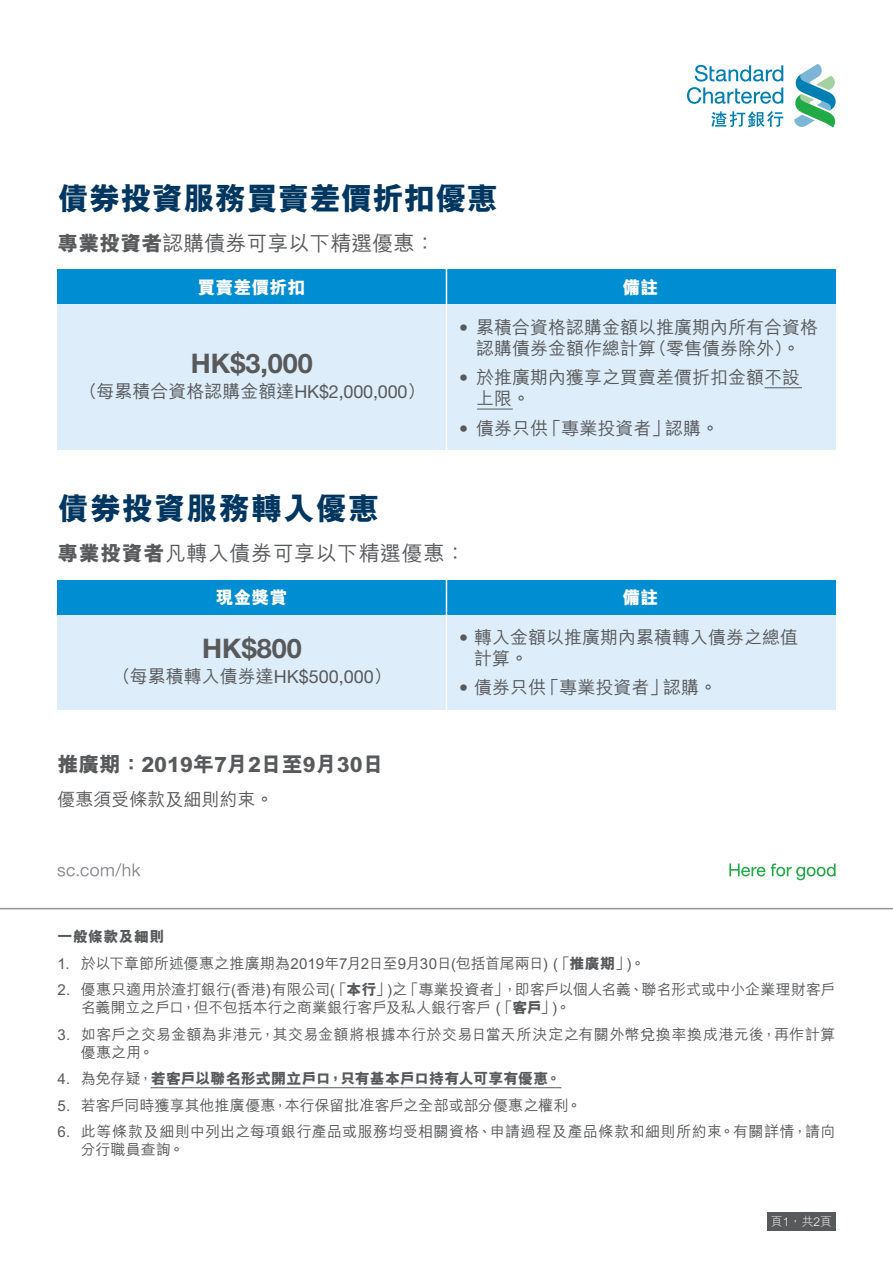
<style>
.page{position:relative;width:893px;height:1263px;background:#fff}
.page>*{position:absolute;margin:0;border:0;box-sizing:border-box;transform-origin:0 0}
.t1{font:800 31.5px "M Hei";color:#003660}
.t2{font:800 31.5px "M Hei";letter-spacing:.025em;color:#003660}
.t3{font:700 27px "Helvetica Neue";color:#58595b}
.t4{font:800 21px "M Hei";color:#58595b}
.t5{font:500 21px "M Hei";letter-spacing:.025em;color:#58595b}
.t6{font:500 21px "M Hei";color:#58595b}
.t7{font:500 18px/21px "M Hei";color:#58595b}
.t8{font:800 18px "M Hei";color:#fff}
.t9{font:500 15px/18px "M Hei";letter-spacing:.005em;color:#58595b}
.t10{font:500 15px/18px "M Hei";letter-spacing:.025em;color:#58595b}
.t11{font:800 15px "M Hei";letter-spacing:.01em;color:#58595b}
.t12{font:300 12px "M Hei";color:#fff}
.s1{font-weight:800}
.s2{font-family:"Helvetica Neue";font-weight:400}
.s3{font-family:"DF Hei Std W5";font-weight:400}
.s4{font-weight:500}
</style>
<div class="page">
<div style="left:767px;top:1212px;width:69px;height:18px;background:#58595b"></div>
<svg style="left:794px;top:64px;width:42px;height:64px"></svg>
<svg style="left:687px;top:65px;width:96px;height:39px"></svg>
<svg style="left:711px;top:111px;width:72px;height:16px"></svg>
<hr style="left:0;top:908px;width:893px;height:1px;background:#939598">
<svg style="left:57px;top:863px;width:84px;height:13px"></svg>
<svg style="left:771px;top:863px;width:65px;height:17px"></svg>
<svg style="left:729px;top:863px;width:36px;height:13px"></svg>
<hr style="left:151px;top:1087px;width:410px;height:1px;background:#58595b">
<div style="left:57px;top:270px;width:779px;height:179px;background:#ddedf9"></div>
<div style="left:57px;top:270px;width:779px;height:34px;background:#008dd1"></div>
<hr style="left:446px;top:265px;width:1px;height:203px;background:#fff">
<hr style="left:477px;top:409px;width:36px;height:1px;background:#58595b">
<hr style="left:765px;top:387px;width:37px;height:1px;background:#58595b">
<div style="left:57px;top:580px;width:779px;height:130px;background:#ddedf9"></div>
<div style="left:57px;top:580px;width:779px;height:34px;background:#008dd1"></div>
<hr style="left:446px;top:576px;width:1px;height:140px;background:#fff">
<h1 class="t1" style="left:57px;top:181px;width:442px">債券投資服務買賣差價折扣優惠</h1>
<h3 class="t6" style="left:57px;top:232px;width:379px"><span class="s1">專業投資者</span>認購債券可享以下精選優惠：</h3>
<p class="t8" style="left:198px;top:277px;width:109px">買賣差價折扣</p>
<p class="t8" style="left:622px;top:277px;width:37px">備註</p>
<h2 class="t3" style="left:191px;top:346px;width:124px">HK$3,000</h2>
<p class="t7" style="left:78px;top:381px;width:348px">（每累積合資格認購金額達<span class="s2">HK$2,000,000</span>）</p>
<h1 class="t2" style="left:57px;top:492px;width:324px">債券投資服務轉入優惠</h1>
<p class="t7" style="left:459px;top:317px;width:361px;text-align:center"><span class="s2">•</span> 累積合資格認購金額以推廣期內所有合資格認購債券金額作總計算（零售債券除外）。</p>
<p class="t7" style="left:476px;top:367px;width:325px;text-indent:-17px"><span class="s2">•</span> 於推廣期內獲享之買賣差價折扣金額不設上限。</p>
<p class="t7" style="left:459px;top:418px;width:261px"><span class="s2">•</span> 債券只供「專業投資者」認購。</p>
<h3 class="t5" style="left:57px;top:543px;width:410px"><span class="s1">專業投資者</span>凡轉入債券可享以下精選優惠：</h3>
<p class="t8" style="left:216px;top:588px;width:73px">現金獎賞</p>
<p class="t8" style="left:622px;top:588px;width:37px">備註</p>
<h2 class="t3" style="left:202px;top:631px;width:101px">HK$800</h2>
<p class="t7" style="left:112px;top:666px;width:282px">（每累積轉入債券達<span class="s2">HK$500,000</span>）</p>
<h3 class="t4" style="left:57px;top:753px;width:328px">推廣期：2019年7月2日至9月30日</h3>
<p class="t7" style="left:57px;top:789px;width:217px">優惠須受條款及細則約束。</p>
<p class="t7" style="left:474px;top:627px;width:325px;text-indent:-15px"><span class="s2">•</span> 轉入金額以推廣期內累積轉入債券之總值計算。</p>
<p class="t7" style="left:459px;top:677px;width:259px"><span class="s2">•</span> 債券只供「專業投資者」認購。</p>
<p class="t11" style="left:57px;top:928px;width:108px">一般條款及細則</p>
<p class="t9" style="left:57px;top:954px;width:589px">1. 於以下章節所述優惠之推廣期為2019年7月2日至9月30日(包括首尾兩日) (「<span class="s1">推廣期</span>」)。</p>
<p class="t9" style="left:81px;top:981px;width:756px;text-indent:-23px">2. 優惠只適用於渣打銀行(香港)有限公司(「<span class="s1">本行</span>」)之「專業投資者」，即客戶以個人名義、聯名形式或中小企業理財客戶名義開立之戶口，但不包括本行之商業銀行客戶及私人銀行客戶 (「<span class="s1">客戶</span>」)。</p>
<p class="t10" style="left:81px;top:1025px;width:756px;text-indent:-23px">3. 如客戶之交易金額為非港元，其交易金額將根據本行於交易日當天所決定之有關外幣<span class="s3">兌</span>換率換成港元後，再作計算優惠之用。</p>
<p class="t11" style="left:57px;top:1070px;width:505px"><span class="s4">4. 為免存疑，</span>若客戶以聯名形式開立戶口，只有基本戶口持有人可享有優惠。</p>
<p class="t9" style="left:57px;top:1096px;width:526px">5. 若客戶同時獲享其他推廣優惠，本行保留批准客戶之全部或部分優惠之權利。</p>
<p class="t10" style="left:81px;top:1123px;width:756px;text-indent:-23px">6. 此等條款及細則中列出之每項銀行產品或服務均受相關資格、申請過程及產品條款和細則所約束。有關詳情，請向分行職員查詢。</p>
<p class="t12" style="left:771px;top:1215px;width:63px">頁2，共2頁</p>
<p class="t12" style="left:783px;top:1215px;width:8px">1</p>
</div>
